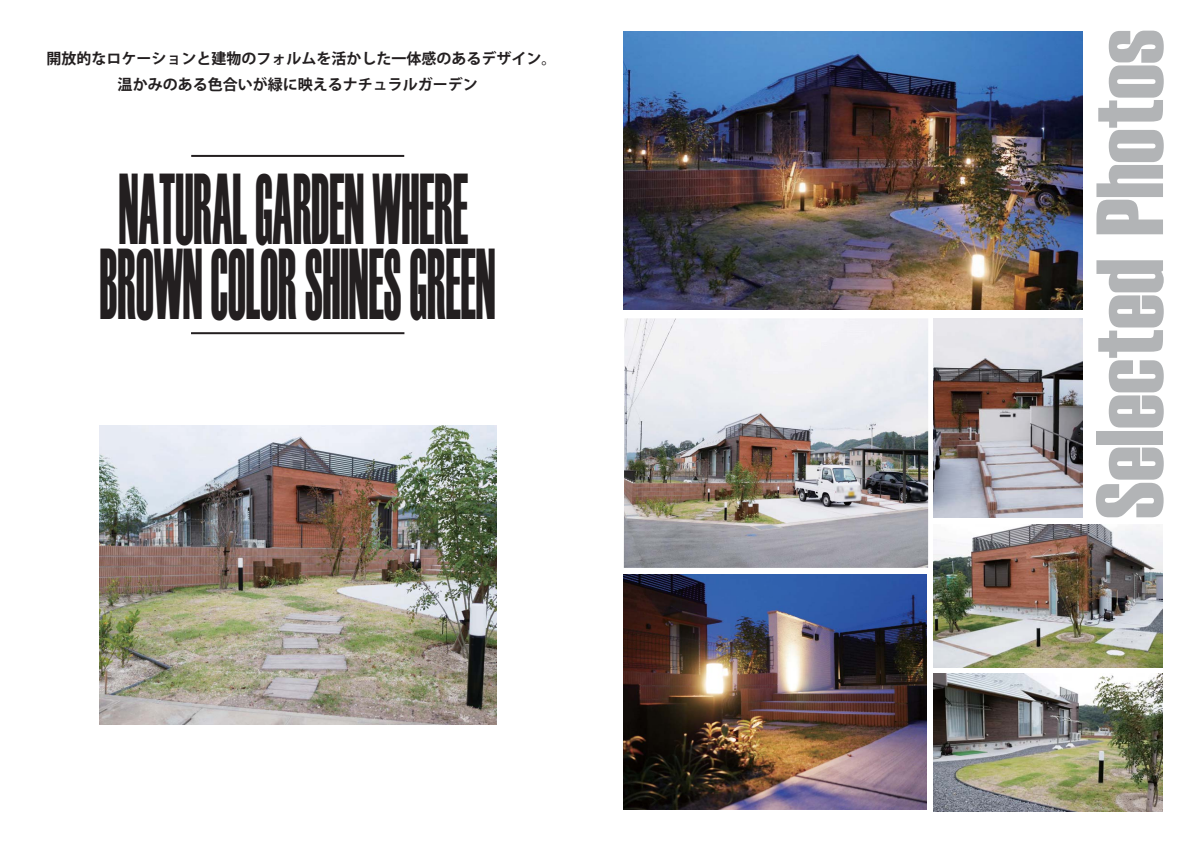
<style>
.page{position:relative;width:1191px;height:842px;background:#fff}
.page>*{position:absolute;margin:0;border:0;box-sizing:border-box;transform-origin:0 0}
.t1{font:100.1px/74.9px "Haettenschweiler";color:#231f20;scale:.46 1}
.t2{font:95px "Haettenschweiler";color:#b2b4b6;scale:1.04 1}
.t3{font:15px/26.2px "Koz Go Pr 6 N Bold 90 msp RKSJ H";color:#231f20;text-align:center}
</style>
<div class="page">
<hr style="left:191px;top:155px;width:213px;height:2px;background:#231f20">
<hr style="left:191px;top:332px;width:213px;height:2px;background:#231f20">
<img style="left:624px;top:318px;width:304px;height:250px">
<img style="left:624px;top:575px;width:302px;height:235px">
<img style="left:934px;top:674px;width:228px;height:137px">
<img style="left:934px;top:318px;width:148px;height:199px">
<img style="left:934px;top:524px;width:228px;height:143px">
<img style="left:624px;top:31px;width:458px;height:279px">
<img style="left:100px;top:425px;width:396px;height:300px">
<p class="t3" style="left:46px;top:47px;width:511px">開放的なロケーションと建物のフォルムを活かした一体感のあるデザイン。温かみのある色合いが緑に映えるナチュラルガーデン</p>
<h1 class="t1" style="left:100px;top:169px;width:862px">NATURAL GARDEN WHERE<br>BROWN COLOR SHINES GREEN</h1>
<h2 class="t2" style="left:1079px;top:519px;width:472px;rotate:-90deg">Selected Photos</h2>
</div>
